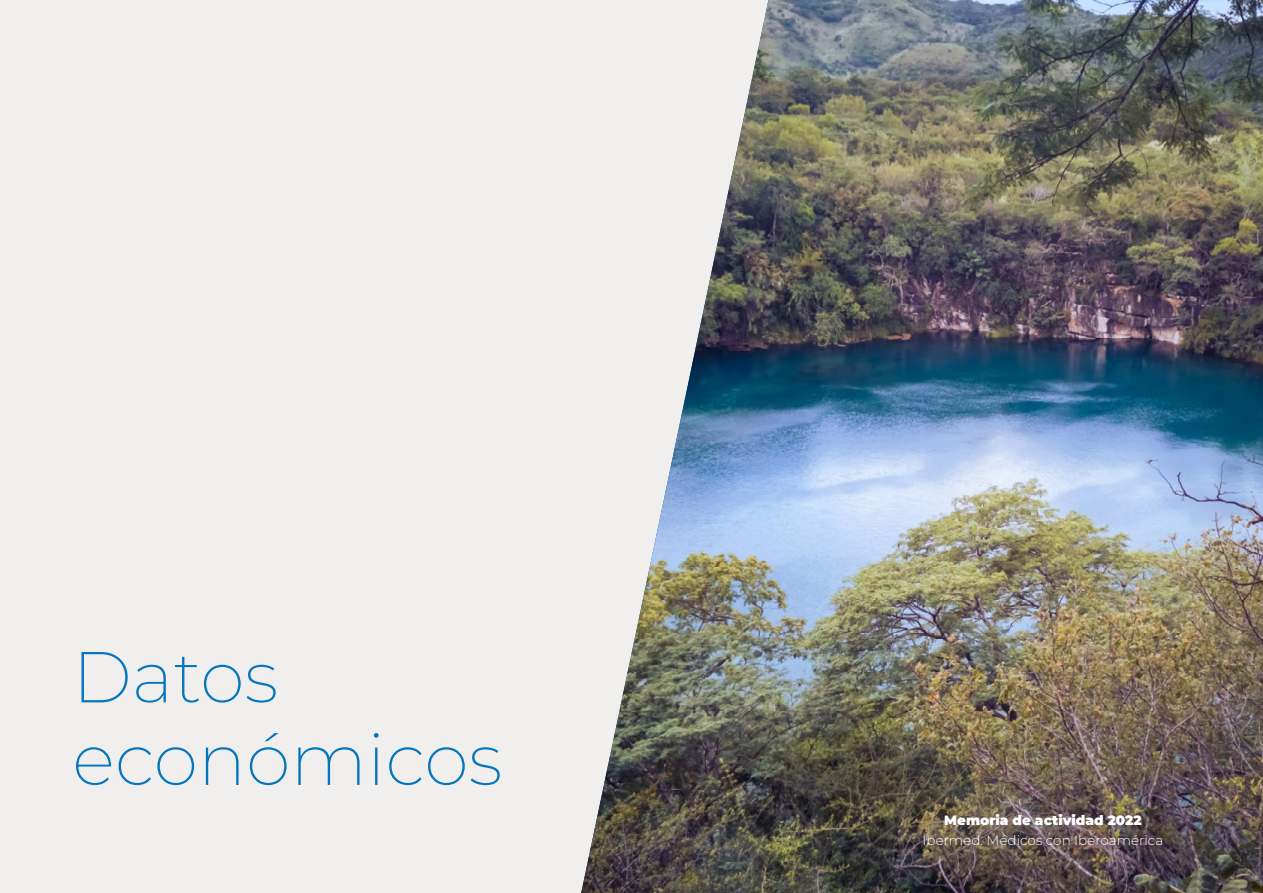
<style>
.page{position:relative;width:1263px;height:893px;background:#f0efee}
.page>*{position:absolute;margin:0;border:0;box-sizing:border-box;transform-origin:0 0}
.t1{font:200 72px/82.5px "Montserrat";color:#0576be}
.t2{font:300 13.5px "Montserrat";color:#fff}
.t3{font:900 13.5px "Montserrat";color:#fff}
</style>
<div class="page">
<img style="left:581px;top:0;width:682px;height:893px">
<h1 class="t1" style="left:72px;top:634px;width:431px">Datos económicos</h1>
<p class="t3" style="left:944px;top:811px;width:199px">Memoria de actividad 2022</p>
<p class="t2" style="left:922px;top:831px;width:242px">Ibermed. Médicos con Iberoamérica</p>
</div>
